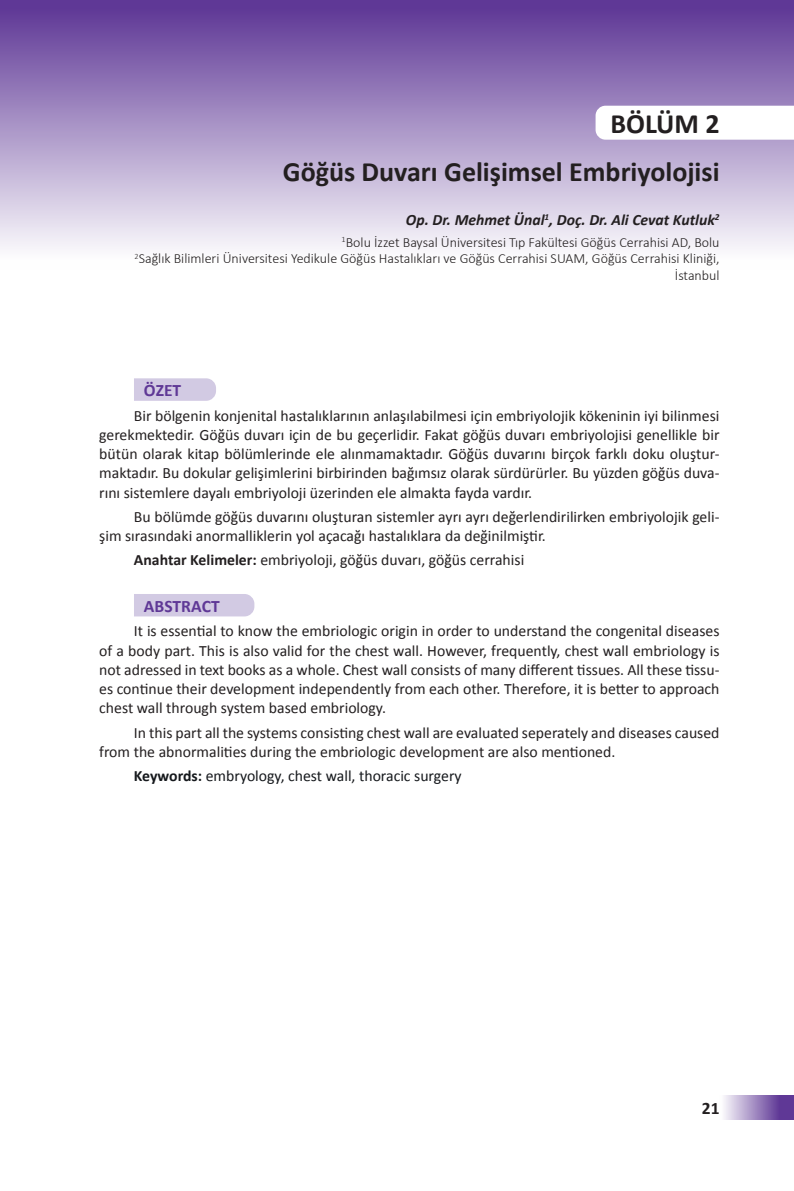
<style>
.page{position:relative;width:794px;height:1191px;background:#fff}
.page>*{position:absolute;margin:0;border:0;box-sizing:border-box;transform-origin:0 0}
.t1{font:700 28px/48.5px "Calibri";color:#231f20;text-align:right}
.t2{font:700 17.5px "Calibri";color:#5f3896}
.t3{font:700 17.5px "Calibri";color:#231f20}
.t4{font:15.75px/19.2px "Calibri";color:#231f20;text-align:justify}
.t5{font:15.75px "Calibri";color:#15181c}
.t6{font:italic 700 15.75px "Calibri";color:#231f20}
.t7{font:300 14px/16.8px "Calibri";color:#231f20;text-align:right}
.s1{font-weight:700}
</style>
<div class="page">
<div style="left:0;top:0;width:794px;height:269px;background:linear-gradient(to bottom,#5a3293,#fff)"></div>
<svg style="left:724px;top:1095px;width:70px;height:24px;background:#9a82bd"></svg>
<svg style="left:595px;top:106px;width:199px;height:34px"></svg>
<svg style="left:134px;top:378px;width:82px;height:23px;background:#d4cce4"></svg>
<div style="left:134px;top:594px;width:120px;height:22px;background:#d2cae3"></div>
<h1 class="t1" style="left:283px;top:98px;width:438px">BÖLÜM 2<br>Göğüs Duvarı Gelişimsel Embriyolojisi</h1>
<p class="t6" style="left:406px;top:208px;width:315px">Op. Dr. Mehmet Ünal<sup>1</sup>, Doç. Dr. Ali Cevat Kutluk<sup>2</sup></p>
<p class="t7" style="left:135px;top:233px;width:586px"><sup>1</sup>Bolu İzzet Baysal Üniversitesi Tıp Fakültesi Göğüs Cerrahisi AD, Bolu<br><sup>2</sup>Sağlık Bilimleri Üniversitesi Yedikule Göğüs Hastalıkları ve Göğüs Cerrahisi SUAM, Göğüs Cerrahisi Kliniği,<br>İstanbul</p>
<p class="t2" style="left:144px;top:378px;width:39px">ÖZET</p>
<p class="t4" style="left:99px;top:406px;width:622px;text-indent:35px">Bir bölgenin konjenital hastalıklarının anlaşılabilmesi için embriyolojik kökeninin iyi bilinmesi gerekmektedir. Göğüs duvarı için de bu geçerlidir. Fakat göğüs duvarı embriyolojisi genellikle bir bütün olarak kitap bölümlerinde ele alınmamaktadır. Göğüs duvarını birçok farklı doku oluştur&shy;maktadır. Bu dokular gelişimlerini birbirinden bağımsız olarak sürdürürler. Bu yüzden göğüs duva&shy;rını sistemlere dayalı embriyoloji üzerinden ele almakta fayda vardır.</p>
<p class="t4" style="left:99px;top:507px;width:622px;text-indent:35px">Bu bölümde göğüs duvarını oluşturan sistemler ayrı ayrı değerlendirilirken embriyolojik geli&shy;şim sırasındaki anormalliklerin yol açacağı hastalıklara da değinilmiştir.</p>
<p class="t4" style="left:134px;top:550px;width:392px"><span class="s1">Anahtar Kelimeler:</span> embriyoloji, göğüs duvarı, göğüs cerrahisi</p>
<p class="t2" style="left:144px;top:594px;width:77px">ABSTRACT</p>
<p class="t4" style="left:99px;top:621px;width:622px;text-indent:35px">It is essential to know the embriologic origin in order to understand the congenital diseases of a body part. This is also valid for the chest wall. However, frequently, chest wall embriology is not adressed in text books as a whole. Chest wall consists of many different tissues. All these tissu&shy;es continue their development independently from each other. Therefore, it is better to approach chest wall through system based embriology.</p>
<p class="t4" style="left:99px;top:722px;width:622px;text-indent:35px">In this part all the systems consisting chest wall are evaluated seperately and diseases caused from the abnormalities during the embriologic development are also mentioned.</p>
<p class="t5" style="left:134px;top:766px;width:329px"><span class="s1">Keywords:</span> embryology, chest wall, thoracic surgery</p>
<p class="t3" style="left:702px;top:1095px;width:19px">21</p>
</div>
